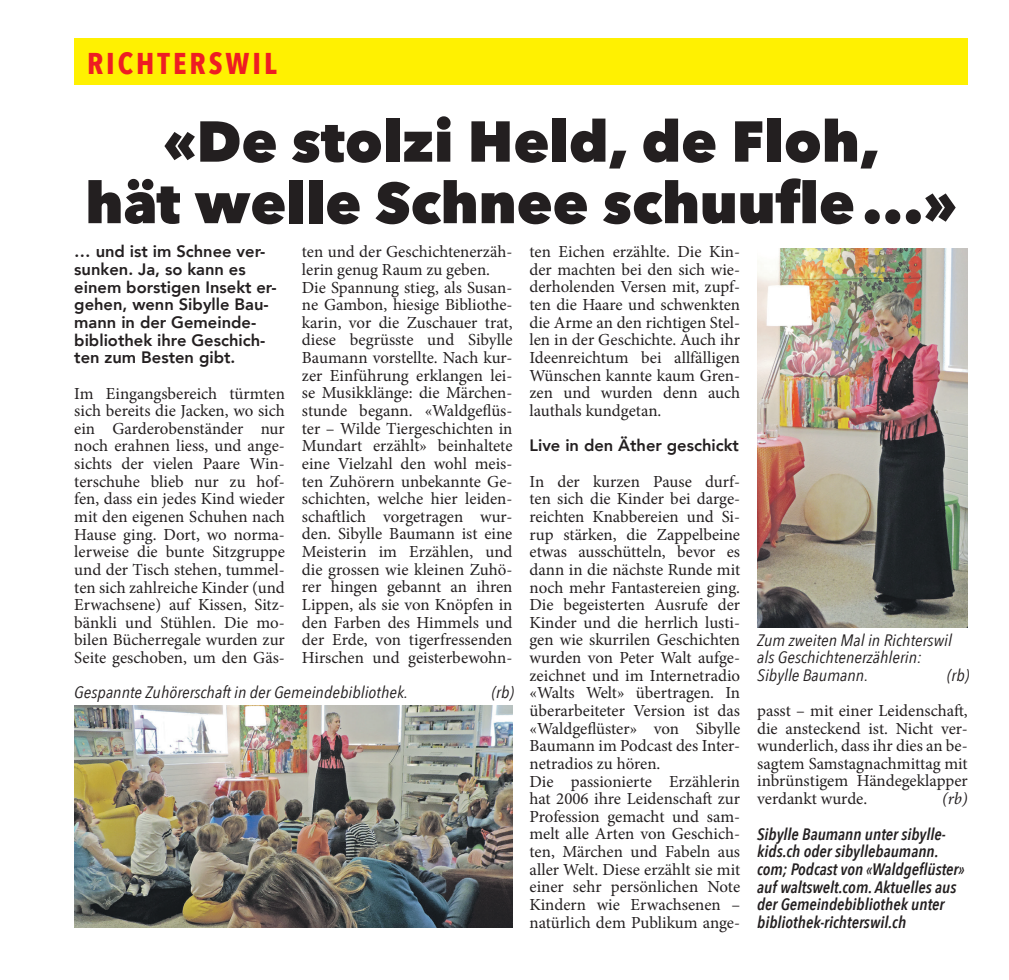
<style>
.page{position:relative;width:1009px;height:980px;background:#fff}
.page>*{position:absolute;margin:0;border:0;box-sizing:border-box;transform-origin:0 0}
.t1{font:800 57px/61.5px "Avenir Next";color:#231f20;text-align:center}
.t2{font:700 30px "Avenir Next Condensed";letter-spacing:.1em;color:#ee1d23}
.t3{font:16.8px/17.7px "Minion Pro";color:#231f20;text-align:justify}
.t4{font:italic 16.8px "Minion Pro";color:#231f20}
.t5{font:800 16.5px/17.7px "Avenir";color:#231f20}
.t6{font:italic 600 16.5px/17.7px "Avenir Next Condensed";color:#231f20}
.t7{font:italic 16.5px/17.7px "Avenir Next Condensed";color:#231f20;scale:1.1 1}
</style>
<div class="page">
<div style="left:74px;top:38px;width:893px;height:47px;background:#fff101"></div>
<img style="left:74px;top:706px;width:438px;height:222px">
<img style="left:757px;top:249px;width:210px;height:379px">
<h2 class="t2" style="left:87px;top:45px;width:191px">RICHTERSWIL</h2>
<h1 class="t1" style="left:85px;top:110px;width:872px">«De stolzi Held, de Floh,<br>hät welle Schnee schuufle...»</h1>
<p class="t5" style="left:74px;top:243px;width:204px">… und ist im Schnee ver&shy;sunken. Ja, so kann es einem borstigen Insekt er&shy;gehen, wenn Sibylle Bau&shy;mann in der Gemeinde&shy;bibliothek ihre Geschich&shy;ten zum Besten gibt.</p>
<p class="t3" style="left:74px;top:384px;width:212px">Im Eingangsbereich türmten sich bereits die Jacken, wo sich ein Garderobenständer nur noch erahnen liess, und ange&shy;sichts der vielen Paare Win&shy;terschuhe blieb nur zu hof&shy;fen, dass ein jedes Kind wieder mit den eigenen Schuhen nach Hause ging. Dort, wo norma&shy;lerweise die bunte Sitzgruppe und der Tisch stehen, tummel&shy;ten sich zahlreiche Kinder (und Erwachsene) auf Kissen, Sitz&shy;bänkli und Stühlen. Die mo&shy;bilen Bücherregale wurden zur Seite geschoben, um den Gäs-</p>
<p class="t3" style="left:302px;top:243px;width:212px;text-align:left">ten und der Geschichtenerzäh&shy;lerin genug Raum zu geben.<br>Die Spannung stieg, als Susan&shy;ne Gambon, hiesige Bibliothe&shy;karin, vor die Zuschauer trat, diese begrüsste und Sibylle<br>Baumann vorstellte. Nach kur&shy;zer Einführung erklangen lei&shy;se Musikklänge: die Märchen&shy;stunde begann. «Waldgeflüs&shy;ter – Wilde Tiergeschichten in<br>Mundart erzählt» beinhaltete eine Vielzahl den wohl meis&shy;ten Zuhörern unbekannte Ge&shy;schichten, welche hier leiden&shy;schaftlich vorgetragen wur&shy;den. Sibylle Baumann ist eine<br>Meisterin im Erzählen, und die grossen wie kleinen Zuhö&shy;rer hingen gebannt an ihren<br>Lippen, als sie von Knöpfen in den Farben des Himmels und der Erde, von tigerfressenden<br>Hirschen und geisterbewohn-</p>
<p class="t3" style="left:529px;top:243px;width:212px">ten Eichen erzählte. Die Kin&shy;der machten bei den sich wie&shy;derholenden Versen mit, zupf&shy;ten die Haare und schwenkten die Arme an den richtigen Stel&shy;len in der Geschichte. Auch ihr Ideenreichtum bei allfälligen Wünschen kannte kaum Gren&shy;zen und wurden denn auch lauthals kundgetan.</p>
<p class="t5" style="left:529px;top:437px;width:211px">Live in den Äther geschickt</p>
<p class="t3" style="left:529px;top:473px;width:212px;text-align:left">In der kurzen Pause durf&shy;ten sich die Kinder bei darge&shy;reichten Knabbereien und Si&shy;rup stärken, die Zappelbeine etwas ausschütteln, bevor es dann in die nächste Runde mit noch mehr Fantastereien ging.<br>Die begeisterten Ausrufe der<br>Kinder und die herrlich lusti&shy;gen wie skurrilen Geschichten wurden von Peter Walt aufge&shy;zeichnet und im Internetradio «Walts Welt» übertragen. In überarbeiteter Version ist das «Waldgeflüster» von Sibylle<br>Baumann im Podcast des Inter&shy;netradios zu hören.<br>Die passionierte Erzählerin hat 2006 ihre Leidenschaft zur<br>Profession gemacht und sam&shy;melt alle Arten von Geschich&shy;ten, Märchen und Fabeln aus aller Welt. Diese erzählt sie mit einer sehr persönlichen Note<br>Kindern wie Erwachsenen – natürlich dem Publikum ange-</p>
<p class="t7" style="left:757px;top:631px;width:178px">Zum zweiten Mal in Richterswil als Geschichtenerzählerin:<br>Sibylle Baumann.</p>
<p class="t7" style="left:947px;top:666px;width:22px">(rb)</p>
<p class="t7" style="left:74px;top:684px;width:305px">Gespannte Zuhörerschaft in der Gemeindebibliothek.</p>
<p class="t7" style="left:492px;top:684px;width:22px">(rb)</p>
<p class="t3" style="left:757px;top:702px;width:212px">passt – mit einer Leidenschaft, die ansteckend ist. Nicht ver&shy;wunderlich, dass ihr dies an be&shy;sagtem Samstagnachmittag mit inbrünstigem Händegeklapper verdankt wurde.</p>
<p class="t4" style="left:942px;top:787px;width:27px">(rb)</p>
<p class="t6" style="left:757px;top:825px;width:209px">Sibylle Baumann unter sibylle&shy;kids.ch oder sibyllebaumann. com; Podcast von «Waldgeflüster» auf waltswelt.com. Aktuelles aus der Gemeindebibliothek unter bibliothek-richterswil.ch</p>
</div>
